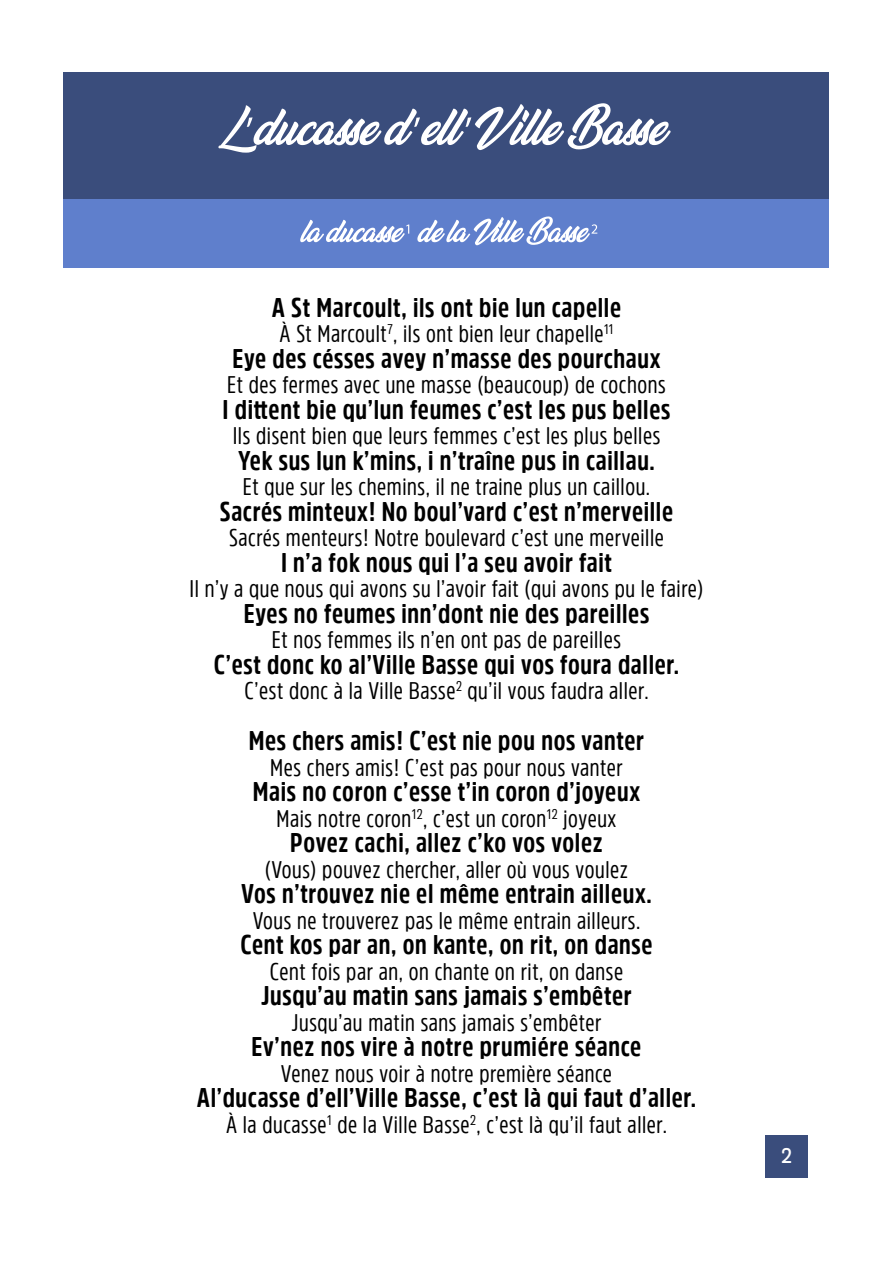
<style>
.page{position:relative;width:893px;height:1263px;background:#fff}
.page>*{position:absolute;margin:0;border:0;box-sizing:border-box;transform-origin:0 0}
.t1{font:700 27px "Amsi Pro Cond";letter-spacing:.025em;color:#000}
.t2{font:24px "Amsi Pro Cond";letter-spacing:.025em;color:#000}
.t3{font:600 21px "Amsi Pro Narw";color:#fff}
</style>
<div class="page">
<div style="left:765px;top:1135px;width:43px;height:43px;background:#3a4d7c"></div>
<div style="left:64px;top:72px;width:765px;height:128px;background:#3a4d7c"></div>
<div style="left:64px;top:200px;width:765px;height:68px;background:#5f7fcc"></div>
<svg style="left:218px;top:103px;width:453px;height:50px"></svg>
<svg style="left:300px;top:220px;width:109px;height:22px"></svg>
<svg style="left:417px;top:216px;width:180px;height:29px"></svg>
<p class="t1" style="left:272px;top:289px;width:351px">A St Marcoult, ils ont bie lun capelle</p>
<p class="t2" style="left:280px;top:317px;width:335px">À St Marcoult<sup>7</sup>, ils ont bien leur chapelle<sup>11</sup></p>
<p class="t1" style="left:232px;top:340px;width:430px">Eye des césses avey n’masse des pourchaux</p>
<p class="t2" style="left:227px;top:368px;width:440px">Et des fermes avec une masse (beaucoup) de cochons</p>
<p class="t1" style="left:223px;top:391px;width:449px">I diמּent bie qu’lun feumes c’est les pus belles</p>
<p class="t2" style="left:233px;top:419px;width:429px">Ils disent bien que leurs femmes c’est les plus belles</p>
<p class="t1" style="left:238px;top:442px;width:418px">Yek sus lun k’mins, i n’traîne pus in caillau.</p>
<p class="t2" style="left:243px;top:470px;width:409px">Et que sur les chemins, il ne traine plus un caillou.</p>
<p class="t1" style="left:220px;top:493px;width:455px">Sacrés minteux ! No boul’vard c’est n’merveille</p>
<p class="t2" style="left:229px;top:521px;width:436px">Sacrés menteurs ! Notre boulevard c’est une merveille</p>
<p class="t1" style="left:281px;top:544px;width:332px">I n’a fok nous qui l’a seu avoir fait</p>
<p class="t2" style="left:190px;top:572px;width:515px">Il n’y a que nous qui avons su l’avoir fait (qui avons pu le faire)</p>
<p class="t1" style="left:244px;top:595px;width:407px">Eyes no feumes inn’dont nie des pareilles</p>
<p class="t2" style="left:272px;top:623px;width:351px">Et nos femmes ils n’en ont pas de pareilles</p>
<p class="t1" style="left:214px;top:646px;width:467px">C’est donc ko al’Ville Basse qui vos foura daller.</p>
<p class="t2" style="left:244px;top:674px;width:406px">C’est donc à la Ville Basse<sup>2</sup> qu’il vous faudra aller.</p>
<p class="t1" style="left:249px;top:722px;width:397px">Mes chers amis ! C’est nie pou nos vanter</p>
<p class="t2" style="left:270px;top:751px;width:354px">Mes chers amis ! C’est pas pour nous vanter</p>
<p class="t1" style="left:253px;top:773px;width:389px">Mais no coron c’esse t’in coron d’joyeux</p>
<p class="t2" style="left:277px;top:802px;width:341px">Mais notre coron<sup>12</sup>, c’est un coron<sup>12</sup> joyeux</p>
<p class="t1" style="left:290px;top:824px;width:314px">Povez cachi, allez c’ko vos volez</p>
<p class="t2" style="left:265px;top:853px;width:365px">(Vous) pouvez chercher, aller où vous voulez</p>
<p class="t1" style="left:241px;top:875px;width:412px">Vos n’trouvez nie el même entrain ailleux.</p>
<p class="t2" style="left:253px;top:904px;width:389px">Vous ne trouverez pas le même entrain ailleurs.</p>
<p class="t1" style="left:240px;top:926px;width:414px">Cent kos par an, on kante, on rit, on danse</p>
<p class="t2" style="left:270px;top:955px;width:355px">Cent fois par an, on chante on rit, on danse</p>
<p class="t1" style="left:261px;top:977px;width:372px">Jusqu’au matin sans jamais s’embêter</p>
<p class="t2" style="left:292px;top:1006px;width:311px">Jusqu’au matin sans jamais s’embêter</p>
<p class="t1" style="left:252px;top:1028px;width:391px">Ev’nez nos vire à notre prumiére séance</p>
<p class="t2" style="left:281px;top:1057px;width:333px">Venez nous voir à notre première séance</p>
<p class="t1" style="left:197px;top:1079px;width:501px">Al’ducasse d’ell’Ville Basse, c’est là qui faut d’aller.</p>
<p class="t2" style="left:226px;top:1108px;width:442px">À la ducasse<sup>1</sup> de la Ville Basse<sup>2</sup>, c’est là qu’il faut aller.</p>
<p class="t3" style="left:781px;top:1142px;width:13px">2</p>
</div>
